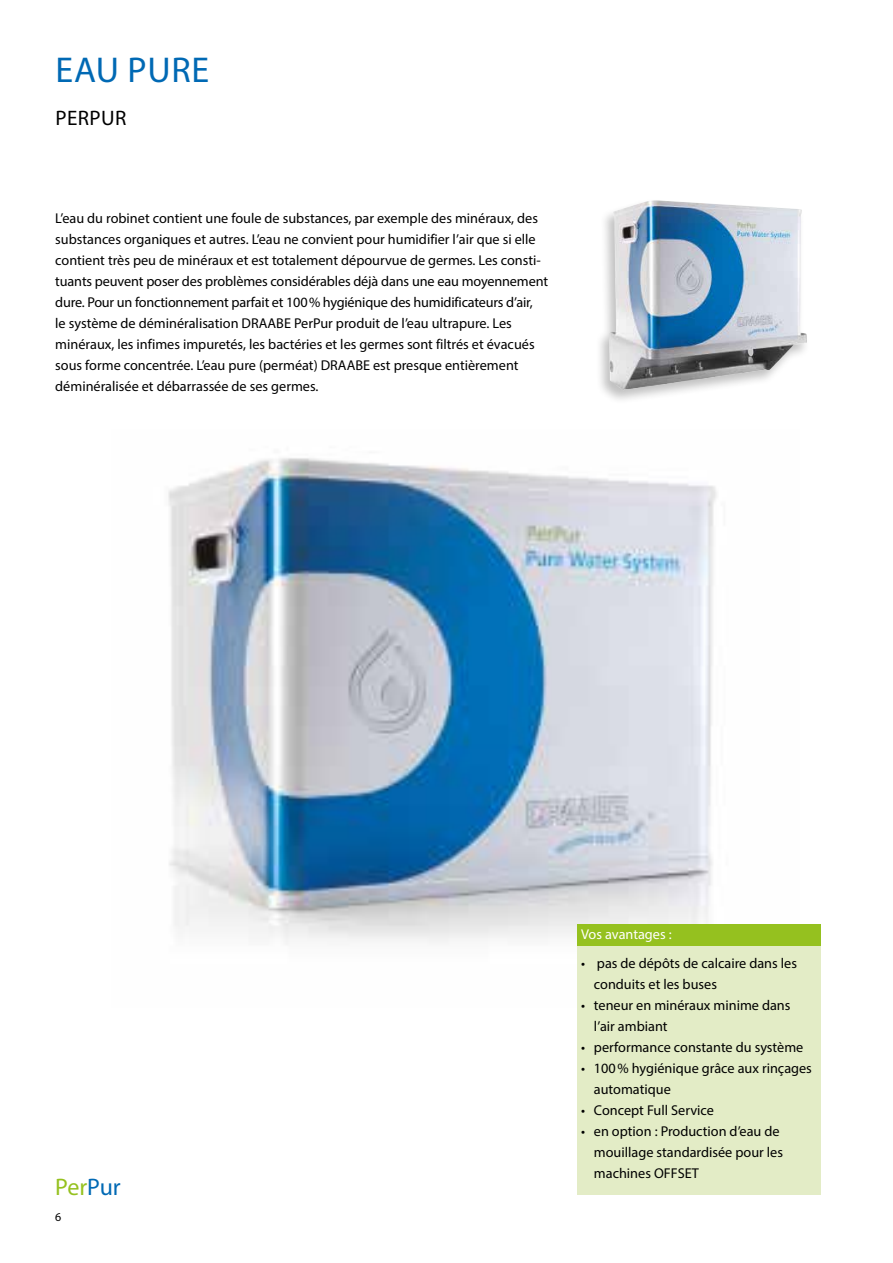
<style>
.page{position:relative;width:893px;height:1263px;background:#fff}
.page>*{position:absolute;margin:0;border:0;box-sizing:border-box;transform-origin:0 0}
.t1{font:36px "Myriad Pro";letter-spacing:.02em;color:#0069b4}
.t2{font:24px "Myriad Pro";color:#95c11f}
.t3{font:21px "Myriad Pro";letter-spacing:.02em;color:#000}
.t4{font:14.25px/21px "Myriad Pro";color:#000}
.t5{font:14.25px "Myriad Pro";color:#fff}
.t6{font:12px "Myriad Pro";color:#000}
.s1{color:#0069b4}
</style>
<div class="page">
<img style="left:168px;top:458px;width:549px;height:486px">
<div style="left:577px;top:924px;width:244px;height:271px;background:#e3ecc6"></div>
<div style="left:577px;top:924px;width:244px;height:22px;background:#95c11f"></div>
<div style="left:595px;top:198px;width:216px;height:207px;background:#000;opacity:.25"></div>
<img style="left:609px;top:200px;width:198px;height:191px">
<h1 class="t1" style="left:56px;top:48px;width:155px">EAU PURE</h1>
<h3 class="t3" style="left:55px;top:105px;width:72px">PERPUR</h3>
<p class="t4" style="left:55px;top:208px;width:494px">L’eau du robinet contient une foule de substances, par exemple des minéraux, des substances organiques et autres. L’eau ne convient pour humidifier l’air que si elle contient très peu de minéraux et est totalement dépourvue de germes. Les consti&shy;tuants peuvent poser des problèmes considérables déjà dans une eau moyennement dure. Pour un fonctionnement parfait et 100% hygiénique des humidificateurs d’air,<br>le système de déminéralisation DRAABE PerPur produit de l’eau ultrapure. Les minéraux, les infimes impuretés, les bactéries et les germes sont filtrés et évacués sous forme concentrée. L’eau pure (perméat) DRAABE est presque entièrement déminéralisée et débarrassée de ses germes.</p>
<h2 class="t2" style="left:55px;top:1172px;width:67px">Per<span class="s1">Pur</span></h2>
<p class="t6" style="left:55px;top:1209px;width:8px">6</p>
<p class="t5" style="left:581px;top:926px;width:92px">Vos avantages :</p>
<p class="t4" style="left:594px;top:952px;width:205px;text-indent:-13px">• pas de dépôts de calcaire dans les conduits et les buses</p>
<p class="t4" style="left:594px;top:994px;width:198px;text-indent:-13px">• teneur en minéraux minime dans l’air ambiant</p>
<p class="t4" style="left:581px;top:1036px;width:224px">• performance constante du système</p>
<p class="t4" style="left:594px;top:1057px;width:220px;text-indent:-13px">• 100% hygiénique grâce aux rinçages automatique</p>
<p class="t4" style="left:581px;top:1099px;width:134px">• Concept Full Service</p>
<p class="t4" style="left:594px;top:1120px;width:191px;text-indent:-13px">• en option : Production d’eau de mouillage standardisée pour les machines OFFSET</p>
</div>
